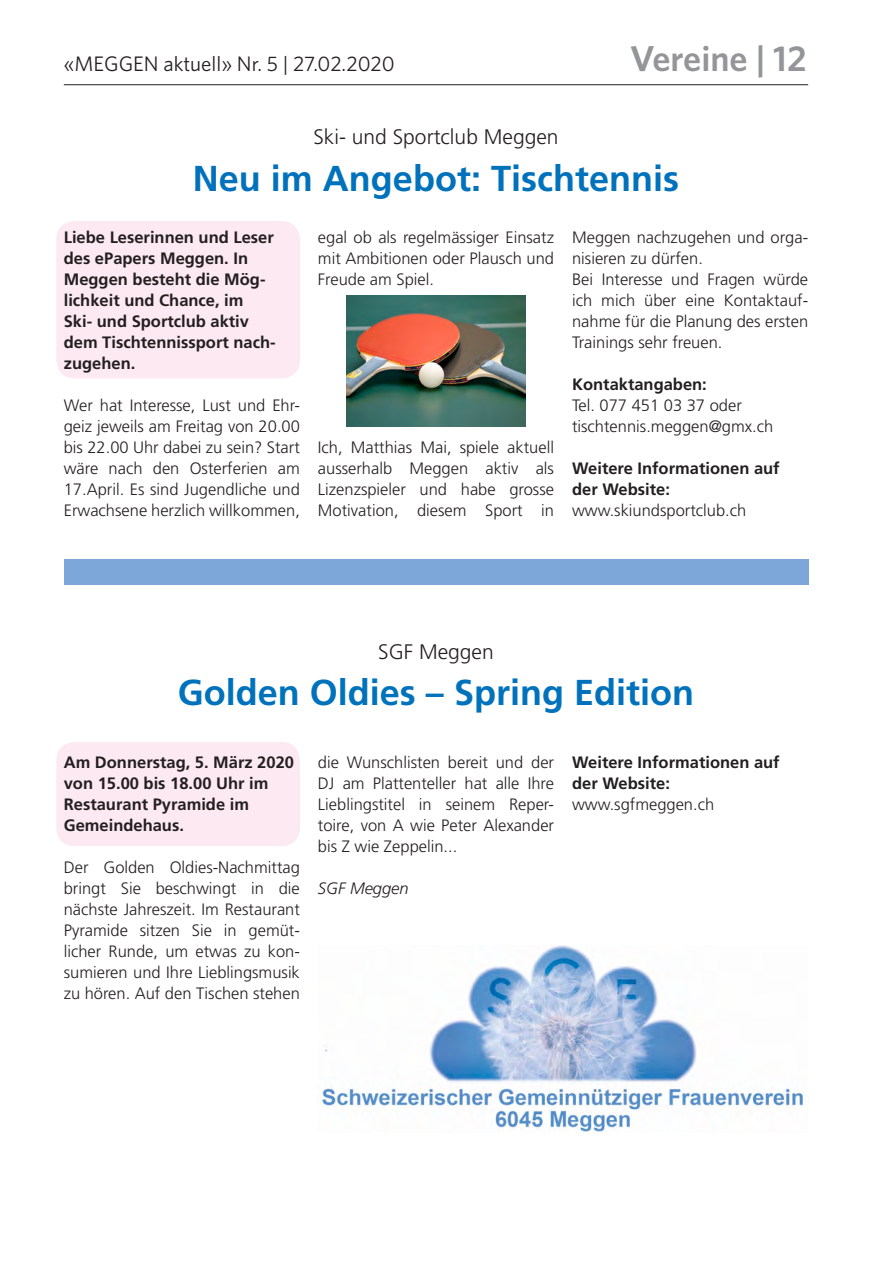
<style>
.page{position:relative;width:872px;height:1263px;background:#fff}
.page>*{position:absolute;margin:0;border:0;box-sizing:border-box;transform-origin:0 0}
.t1{font:700 36px "Frutiger";color:#0072bc}
.t2{font:600 36px "Whitney";color:#939598}
.t3{font:300 21px "Frutiger";color:#231f20}
.t4{font:21px "Whitney";color:#231f20}
.t5{font:300 16.5px/21px "Frutiger";color:#231f20;text-align:justify}
.t6{font:700 16.5px/21px "Frutiger";color:#231f20}
.t7{font:italic 300 16.5px "Frutiger";color:#231f20}
</style>
<div class="page">
<div style="left:56px;top:742px;width:244px;height:104px;background:#fce9f1;border-radius:18px"></div>
<div style="left:56px;top:221px;width:244px;height:157px;background:#fce9f1;border-radius:18px"></div>
<hr style="left:64px;top:84px;width:744px;height:1px;background:#231f20">
<img style="left:346px;top:296px;width:179px;height:130px">
<div style="left:64px;top:559px;width:744px;height:26px;background:#7ca7d8"></div>
<img style="left:322px;top:946px;width:481px;height:187px">
<p class="t4" style="left:64px;top:50px;width:332px">«MEGGEN aktuell» Nr. 5 | 27.02.2020</p>
<h1 class="t2" style="left:630px;top:35px;width:178px">Vereine | 12</h1>
<p class="t3" style="left:313px;top:125px;width:247px">Ski- und Sportclub Meggen</p>
<h1 class="t1" style="left:193px;top:157px;width:488px">Neu im Angebot: Tischtennis</h1>
<p class="t6" style="left:64px;top:227px;width:213px">Liebe Leserinnen und Leser des ePapers Meggen. In<br>Meggen besteht die Mög&shy;lichkeit und Chance, im<br>Ski- und Sportclub aktiv dem Tischtennissport nach&shy;zugehen.</p>
<p class="t5" style="left:64px;top:395px;width:238px">Wer hat Interesse, Lust und Ehr&shy;geiz jeweils am Freitag von 20.00 bis 22.00 Uhr dabei zu sein? Start wäre nach den Osterferien am 17.April. Es sind Jugendliche und Erwachsene herzlich willkommen,</p>
<p class="t5" style="left:318px;top:227px;width:238px">egal ob als regelmässiger Einsatz mit Ambitionen oder Plausch und Freude am Spiel.</p>
<p class="t5" style="left:572px;top:227px;width:238px;text-align:left">Meggen nachzugehen und orga&shy;nisieren zu dürfen.<br>Bei Interesse und Fragen würde ich mich über eine Kontaktauf&shy;nahme für die Planung des ersten<br>Trainings sehr freuen.</p>
<p class="t6" style="left:572px;top:374px;width:136px">Kontaktangaben:</p>
<p class="t5" style="left:572px;top:395px;width:203px">Tel. 077 451 03 37 oder tischtennis.meggen@gmx.ch</p>
<p class="t6" style="left:572px;top:458px;width:209px">Weitere Informationen auf der Website:</p>
<p class="t5" style="left:572px;top:500px;width:176px">www.skiundsportclub.ch</p>
<p class="t5" style="left:318px;top:437px;width:238px">Ich, Matthias Mai, spiele aktuell ausserhalb Meggen aktiv als Lizenzspieler und habe grosse Motivation, diesem Sport in</p>
<p class="t3" style="left:378px;top:639px;width:117px">SGF Meggen</p>
<h1 class="t1" style="left:178px;top:671px;width:518px">Golden Oldies – Spring Edition</h1>
<p class="t6" style="left:64px;top:752px;width:232px">Am Donnerstag, 5. März 2020 von 15.00 bis 18.00 Uhr im<br>Restaurant Pyramide im<br>Gemeindehaus.</p>
<p class="t5" style="left:64px;top:857px;width:238px">Der Golden Oldies-Nachmittag bringt Sie beschwingt in die nächste Jahreszeit. Im Restaurant Pyramide sitzen Sie in gemüt&shy;licher Runde, um etwas zu kon&shy;sumieren und Ihre Lieblingsmusik zu hören. Auf den Tischen stehen</p>
<p class="t5" style="left:318px;top:752px;width:238px">die Wunschlisten bereit und der DJ am Plattenteller hat alle Ihre Lieblingstitel in seinem Reper&shy;toire, von A wie Peter Alexander bis Z wie Zeppelin...</p>
<p class="t7" style="left:318px;top:879px;width:92px">SGF Meggen</p>
<p class="t6" style="left:572px;top:752px;width:209px">Weitere Informationen auf der Website:</p>
<p class="t5" style="left:572px;top:794px;width:144px">www.sgfmeggen.ch</p>
</div>
